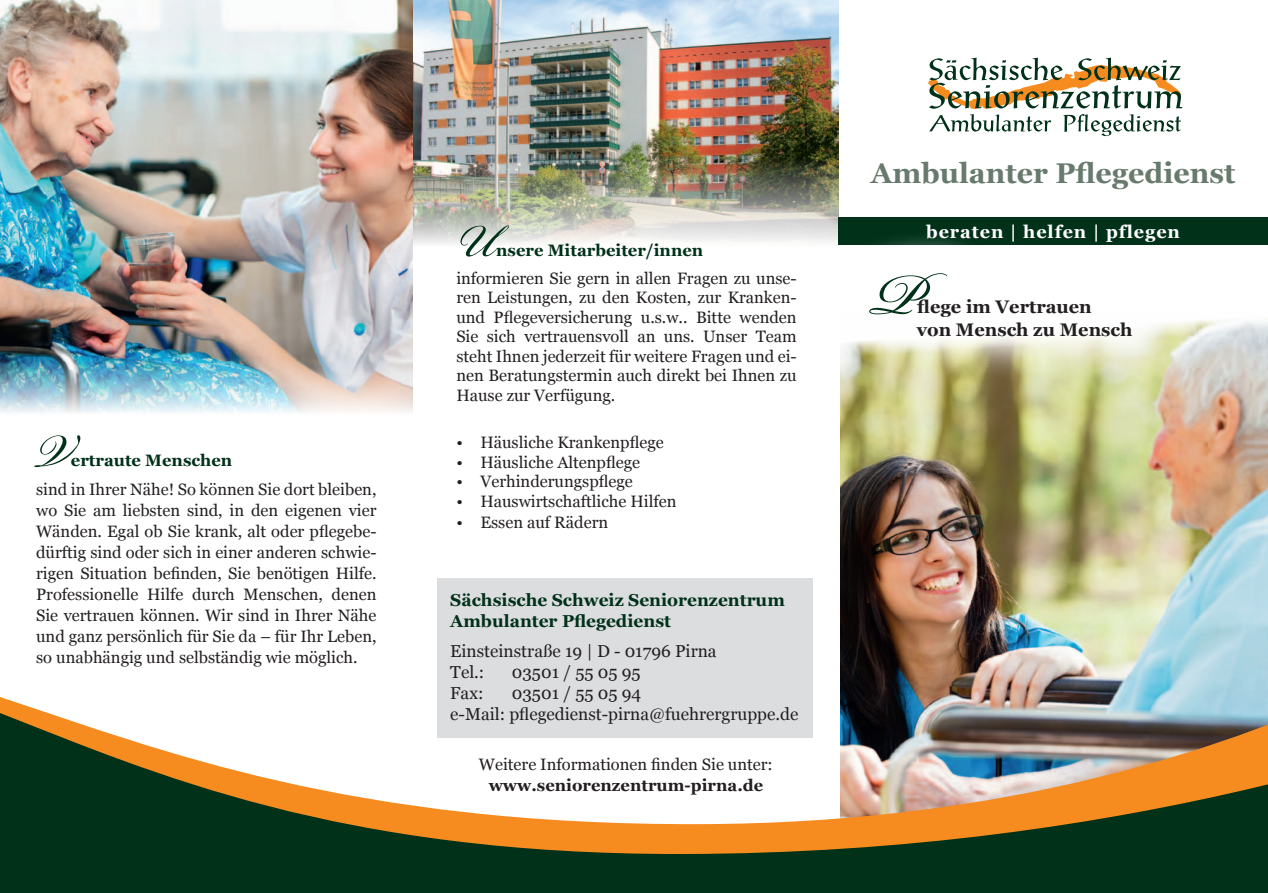
<style>
.page{position:relative;width:1268px;height:893px;background:#fff}
.page>*{position:absolute;margin:0;border:0;box-sizing:border-box;transform-origin:0 0}
.t1{font:90px "Bickham Script Pro";color:#013119}
.t2{font:72px "Bickham Script Pro";color:#013119}
.t3{font:700 28.5px "Georgia";color:#677a6c}
.t4{font:700 18.15px/23.1px "Georgia";color:#231f20}
.t5{font:700 18px "Georgia";letter-spacing:.05em;color:#fff}
.t6{font:17.25px/21px "Georgia";color:#231f20}
.t7{font:700 17.25px/21px "Georgia";color:#013119}
.t8{font:16.5px/21px "Georgia";color:#231f20;text-align:justify}
.t9{font:700 16.5px "Georgia";color:#013119}
.t10{font:700 16.5px "Georgia";color:#231f20}
</style>
<div class="page">
<img style="left:840px;top:320px;width:427px;height:162px">
<img style="left:412px;top:0;width:426px;height:247px">
<svg style="left:928px;top:58px;width:254px;height:78px"></svg>
<div style="left:0;top:855px;width:1267px;height:38px;background:#013119"></div>
<img style="left:0;top:482px;width:1267px;height:373px">
<div style="left:838px;top:217px;width:429px;height:27px;background:#013119"></div>
<img style="left:0;top:0;width:412px;height:413px">
<div style="left:437px;top:578px;width:375px;height:160px;background:#dcdddf"></div>
<svg style="left:825px;top:229px;width:350px;height:153px"></svg>
<h2 class="t2" style="left:36px;top:399px;width:36px">V</h2>
<p class="t9" style="left:71px;top:449px;width:163px">ertraute Menschen</p>
<p class="t8" style="left:36px;top:479px;width:342px">sind in Ihrer Nähe! So können Sie dort bleiben, wo Sie am liebsten sind, in den eigenen vier Wänden. Egal ob Sie krank, alt oder pflegebe&shy;dürftig sind oder sich in einer anderen schwie&shy;rigen Situation befinden, Sie benötigen Hilfe.<br>Professionelle Hilfe durch Menschen, denen Sie vertrauen können. Wir sind in Ihrer Nähe und ganz persönlich für Sie da – für Ihr Leben, so unabhängig und selbständig wie möglich.</p>
<h2 class="t2" style="left:456px;top:189px;width:41px">U</h2>
<p class="t9" style="left:496px;top:240px;width:208px">nsere Mitarbeiter/innen</p>
<p class="t8" style="left:456px;top:269px;width:342px;line-height:19.5px">informieren Sie gern in allen Fragen zu unse&shy;ren Leistungen, zu den Kosten, zur Kranken&shy;und Pflegeversicherung u.s.w.. Bitte wenden Sie sich vertrauensvoll an uns. Unser Team steht Ihnen jederzeit für weitere Fragen und ei&shy;nen Beratungstermin auch direkt bei Ihnen zu Hause zur Verfügung.</p>
<p class="t8" style="left:456px;top:433px;width:209px">• Häusliche Krankenpflege</p>
<p class="t8" style="left:456px;top:452px;width:185px">• Häusliche Altenpflege</p>
<p class="t8" style="left:456px;top:472px;width:178px">• Verhinderungspflege</p>
<p class="t8" style="left:456px;top:491px;width:222px">• Hauswirtschaftliche Hilfen</p>
<p class="t8" style="left:456px;top:512px;width:153px">• Essen auf Rädern</p>
<p class="t7" style="left:450px;top:590px;width:336px">Sächsische Schweiz Seniorenzentrum<br>Ambulanter Pflegedienst</p>
<p class="t6" style="left:450px;top:640px;width:268px">Einsteinstraße 19 | D - 01796 Pirna<br>Tel.:</p>
<p class="t6" style="left:511px;top:661px;width:130px">03501 / 55 05 95</p>
<p class="t6" style="left:450px;top:682px;width:349px;text-indent:61px">03501 / 55 05 94<br>e-Mail: pflegedienst-pirna@fuehrergruppe.de</p>
<p class="t8" style="left:479px;top:755px;width:295px">Weitere Informationen finden Sie unter:</p>
<p class="t10" style="left:488px;top:775px;width:276px">www.seniorenzentrum-pirna.de</p>
<p class="t6" style="left:450px;top:682px;width:35px">Fax:</p>
<h3 class="t3" style="left:870px;top:155px;width:366px">Ambulanter Pflegedienst</h3>
<p class="t5" style="left:926px;top:220px;width:255px">beraten | helfen | pflegen</p>
<h1 class="t1" style="left:870px;top:230px;width:53px">P</h1>
<p class="t4" style="left:916px;top:295px;width:217px">flege im Vertrauen<br>von Mensch zu Mensch</p>
</div>
